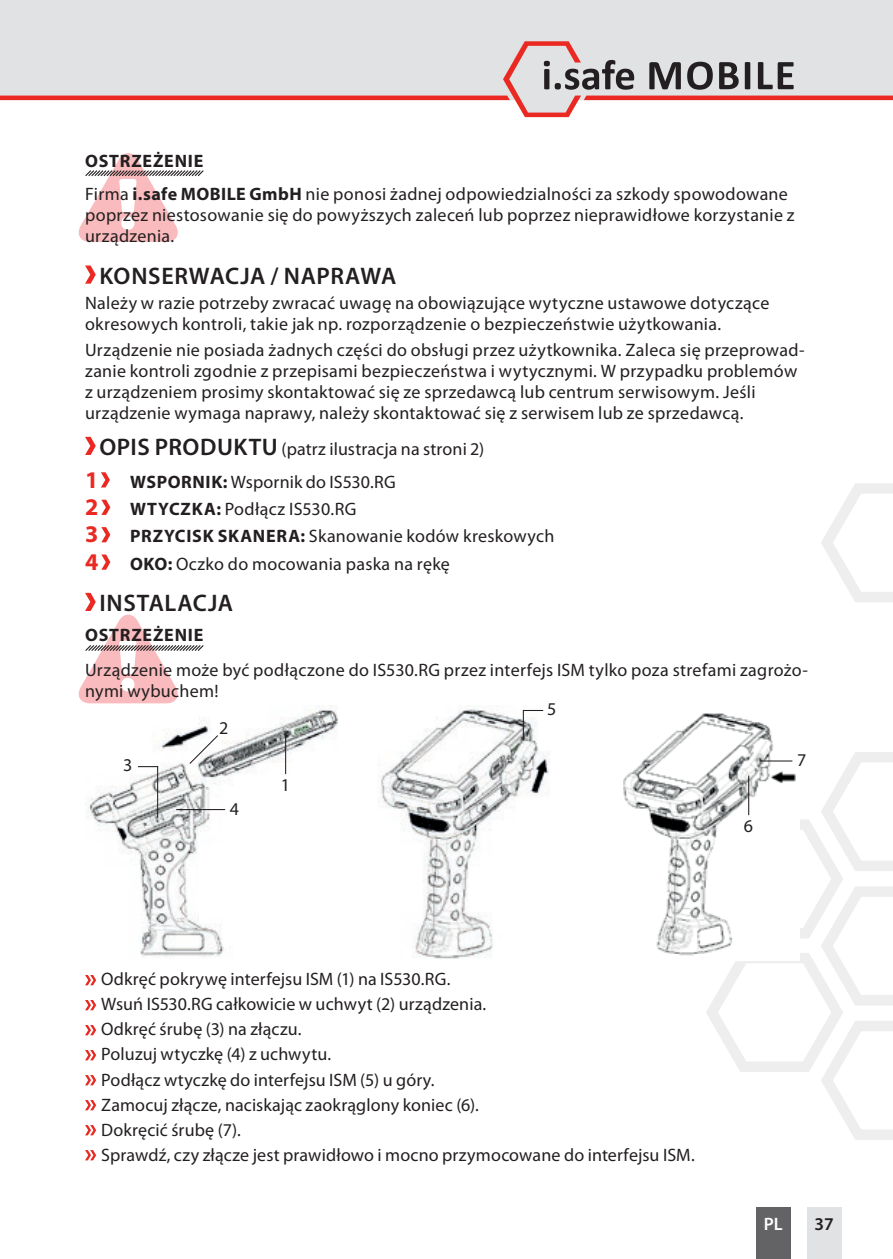
<style>
.page{position:relative;width:893px;height:1259px;background:#fff}
.page>*{position:absolute;margin:0;border:0;box-sizing:border-box;transform-origin:0 0}
.t1{font:600 24px "Myriad Pro";letter-spacing:.025em;color:#231f20}
.t2{font:700 24px "Myriad Pro";color:#ea2922}
.t3{font:18px/24.9px "Myriad Pro";letter-spacing:.015em;color:#231f20}
.t4{font:700 18px "Myriad Pro";letter-spacing:.045em;color:#231f20}
.t5{font:600 18px "Myriad Pro";color:#fff}
.t6{font:600 18px "Myriad Pro";color:#231f20}
.s1{font-weight:700}
.s2{font-weight:600;font-size:24px}
</style>
<div class="page">
<svg style="left:821px;top:483px;width:72px;height:119px"></svg>
<svg style="left:706px;top:752px;width:187px;height:388px"></svg>
<div style="left:756px;top:1208px;width:34px;height:51px;background:#636366"></div>
<div style="left:807px;top:1208px;width:34px;height:51px;background:#e1e2e4"></div>
<div style="left:0;top:0;width:893px;height:41px;background:#e1e2e4"></div>
<svg style="left:0;top:41px;width:893px;height:76px"></svg>
<svg style="left:79px;top:153px;width:125px;height:89px"></svg>
<svg style="left:85px;top:265px;width:11px;height:19px"></svg>
<svg style="left:85px;top:437px;width:11px;height:18px"></svg>
<svg style="left:101px;top:472px;width:9px;height:15px"></svg>
<svg style="left:101px;top:500px;width:9px;height:15px"></svg>
<svg style="left:101px;top:527px;width:9px;height:15px"></svg>
<svg style="left:101px;top:554px;width:9px;height:16px"></svg>
<svg style="left:79px;top:593px;width:125px;height:110px"></svg>
<img style="left:85px;top:705px;width:253px;height:253px">
<img style="left:380px;top:708px;width:169px;height:251px">
<img style="left:623px;top:713px;width:176px;height:248px">
<svg style="left:85px;top:975px;width:11px;height:10px"></svg>
<svg style="left:85px;top:1000px;width:11px;height:10px"></svg>
<svg style="left:85px;top:1025px;width:11px;height:10px"></svg>
<svg style="left:85px;top:1050px;width:11px;height:10px"></svg>
<svg style="left:85px;top:1075px;width:11px;height:10px"></svg>
<svg style="left:85px;top:1100px;width:11px;height:10px"></svg>
<svg style="left:85px;top:1125px;width:11px;height:10px"></svg>
<svg style="left:85px;top:1150px;width:11px;height:10px"></svg>
<hr style="left:176px;top:809px;width:49px;height:1px;background:#231f20">
<hr style="left:285px;top:734px;width:1px;height:40px;background:#231f20">
<svg style="left:188px;top:734px;width:31px;height:31px"></svg>
<hr style="left:157px;top:766px;width:1px;height:51px;background:#231f20">
<svg style="left:138px;top:766px;width:19px;height:1px"></svg>
<hr style="left:523px;top:710px;width:1px;height:30px;background:#231f20">
<svg style="left:524px;top:710px;width:19px;height:1px"></svg>
<hr style="left:748px;top:775px;width:1px;height:40px;background:#231f20">
<hr style="left:760px;top:760px;width:32px;height:1px;background:#231f20">
<p class="t3" style="left:85px;top:143px;width:704px;line-height:33.6px"><span class="s1">OSTRZEŻENIE<br></span>Firma <span class="s1">i.safe MOBILE GmbH</span> nie ponosi żadnej odpowiedzialności za szkody spowodowane</p>
<p class="t3" style="left:85px;top:205px;width:711px;line-height:21px">poprzez niestosowanie się do powyższych zaleceń lub poprzez nieprawidłowe korzystanie z urządzenia.</p>
<h1 class="t1" style="left:99px;top:261px;width:298px">KONSERWACJA / NAPRAWA</h1>
<p class="t3" style="left:85px;top:292px;width:686px;line-height:21px">Należy w razie potrzeby zwracać uwagę na obowiązujące wytyczne ustawowe dotyczące okresowych kontroli, takie jak np. rozporządzenie o bezpieczeństwie użytkowania.</p>
<p class="t3" style="left:85px;top:339px;width:721px;line-height:21px">Urządzenie nie posiada żadnych części do obsługi przez użytkownika. Zaleca się przeprowad&shy;zanie kontroli zgodnie z przepisami bezpieczeństwa i wytycznymi. W przypadku problemów z urządzeniem prosimy skontaktować się ze sprzedawcą lub centrum serwisowym. Jeśli urządzenie wymaga naprawy, należy skontaktować się z serwisem lub ze sprzedawcą.</p>
<p class="t3" style="left:99px;top:436px;width:386px"><span class="s2">OPIS PRODUKTU</span> (patrz ilustracja na stroni 2)</p>
<h1 class="t2" style="left:85px;top:464px;width:15px">1</h1>
<p class="t3" style="left:130px;top:469px;width:267px"><span class="s1">WSPORNIK:</span> Wspornik do IS530.RG</p>
<h1 class="t2" style="left:85px;top:491px;width:15px">2</h1>
<p class="t3" style="left:130px;top:496px;width:228px"><span class="s1">WTYCZKA:</span> Podłącz IS530.RG</p>
<h1 class="t2" style="left:85px;top:518px;width:15px">3</h1>
<p class="t3" style="left:130px;top:523px;width:426px"><span class="s1">PRZYCISK SKANERA:</span> Skanowanie kodów kreskowych</p>
<h1 class="t2" style="left:85px;top:546px;width:15px">4</h1>
<p class="t3" style="left:130px;top:551px;width:321px"><span class="s1">OKO:</span> Oczko do mocowania paska na rękę</p>
<h1 class="t1" style="left:99px;top:588px;width:135px">INSTALACJA</h1>
<p class="t4" style="left:85px;top:623px;width:120px">OSTRZEŻENIE</p>
<p class="t3" style="left:85px;top:658px;width:724px;line-height:21.6px">Urządzenie może być podłączone do IS530.RG przez interfejs ISM tylko poza strefami zagrożo&shy;nymi wybuchem!</p>
<p class="t3" style="left:547px;top:696px;width:11px">5</p>
<p class="t3" style="left:123px;top:752px;width:11px">3</p>
<p class="t3" style="left:219px;top:715px;width:11px">2</p>
<p class="t3" style="left:230px;top:796px;width:11px">4</p>
<p class="t3" style="left:281px;top:772px;width:11px">1</p>
<p class="t3" style="left:744px;top:813px;width:11px">6</p>
<p class="t3" style="left:797px;top:747px;width:11px">7</p>
<p class="t3" style="left:101px;top:966px;width:595px">Odkręć pokrywę interfejsu ISM (1) na IS530.RG.<br>Wsuń IS530.RG całkowicie w uchwyt (2) urządzenia.<br>Odkręć śrubę (3) na złączu.<br>Poluzuj wtyczkę (4) z uchwytu.<br>Podłącz wtyczkę do interfejsu ISM (5) u góry.<br>Zamocuj złącze, naciskając zaokrąglony koniec (6).<br>Dokręcić śrubę (7).<br>Sprawdź, czy złącze jest prawidłowo i mocno przymocowane do interfejsu ISM.</p>
<p class="t5" style="left:764px;top:1212px;width:20px">PL</p>
<p class="t6" style="left:815px;top:1212px;width:21px">37</p>
</div>
